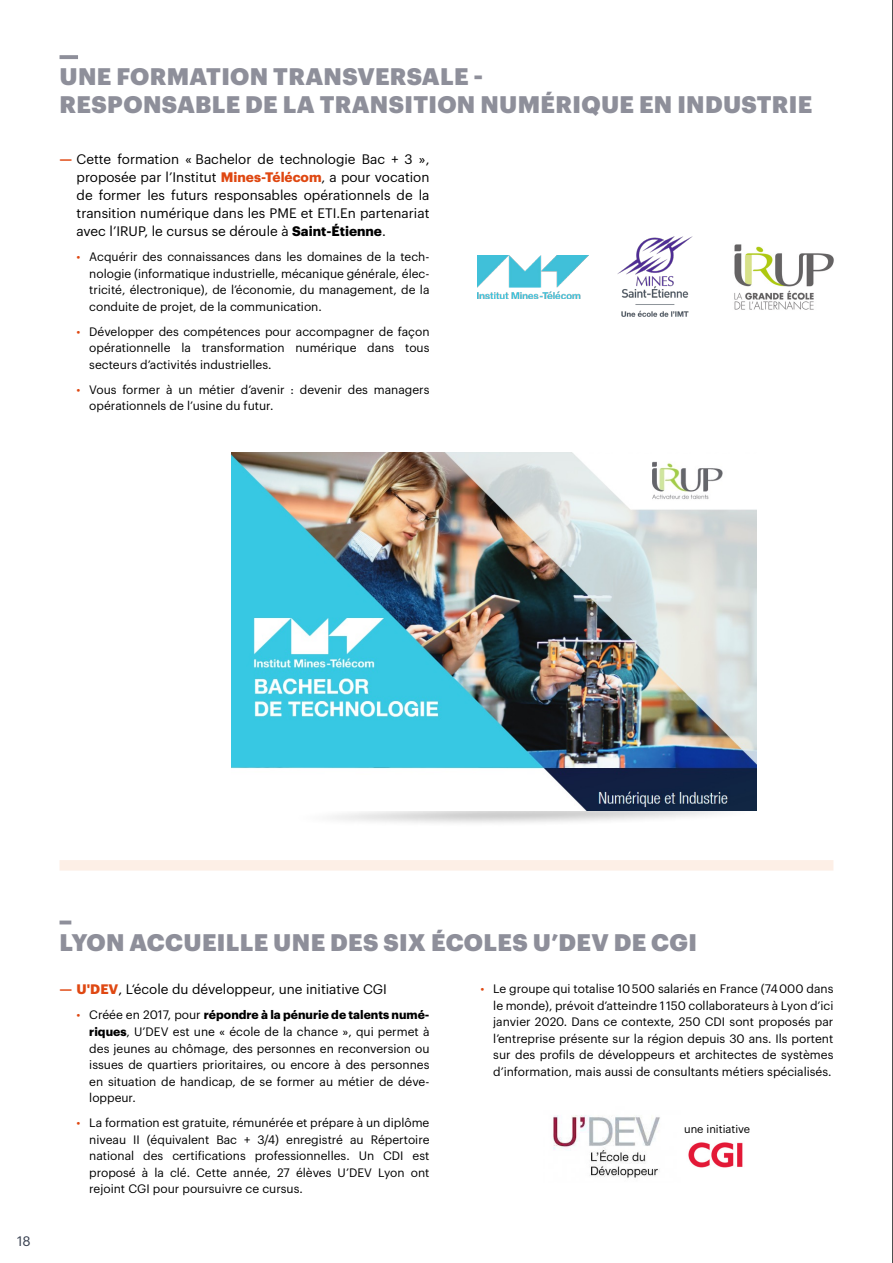
<style>
.page{position:relative;width:893px;height:1263px;background:#fff}
.page>*{position:absolute;margin:0;border:0;box-sizing:border-box;transform-origin:0 0}
.t1{font:900 23.55px/27.5px "Graphik";letter-spacing:.015em;color:#8e8f9a}
.t2{font:13.5px/18px "Graphik";color:#000;text-align:justify}
.t3{font:13.5px "Graphik";color:#384050}
.t4{font:12px/16.5px "Graphik";color:#000;text-align:justify}
.t5{font:11.1px "Graphik";color:#000}
.s1{font-weight:700;color:#df4812}
.s2{font-weight:700}
.s3{color:#df4812}
</style>
<div class="page">
<svg style="left:60px;top:55px;width:18px;height:4px"></svg>
<svg style="left:60px;top:920px;width:11px;height:4px"></svg>
<img style="left:231px;top:452px;width:526px;height:359px">
<img style="left:478px;top:255px;width:111px;height:43px">
<img style="left:618px;top:237px;width:74px;height:80px">
<img style="left:734px;top:244px;width:100px;height:66px">
<img style="left:553px;top:1115px;width:107px;height:63px">
<div style="left:60px;top:860px;width:773px;height:10px;background:#fdefe6"></div>
<img style="left:688px;top:1142px;width:55px;height:26px">
<hr style="left:892px;top:0;width:1px;height:1263px;background:#000">
<h1 class="t1" style="left:60px;top:61px;width:754px">UNE FORMATION TRANSVERSALE -<br>RESPONSABLE DE LA TRANSITION NUMÉRIQUE EN INDUSTRIE</h1>
<p class="t2" style="left:77px;top:149px;width:354px;text-indent:-17px"><span class="s1">—</span> Cette formation « Bachelor de technologie Bac + 3 », proposée par l’Institut <span class="s1">Mines-Télécom</span>, a pour vocation de former les futurs responsables opérationnels de la transition numérique dans les PME et ETI.En partenariat avec l’IRUP, le cursus se déroule à <span class="s2">Saint-Étienne</span>.</p>
<p class="t4" style="left:89px;top:248px;width:342px;text-indent:-13px"><span class="s3">•</span> Acquérir des connaissances dans les domaines de la tech&shy;nologie (informatique industrielle, mécanique générale, élec&shy;tricité, électronique), de l’économie, du management, de la conduite de projet, de la communication.</p>
<p class="t4" style="left:89px;top:322px;width:342px;text-indent:-13px"><span class="s3">•</span> Développer des compétences pour accompagner de façon opérationnelle la transformation numérique dans tous secteurs d’activités industrielles.</p>
<p class="t4" style="left:89px;top:380px;width:342px;text-indent:-13px"><span class="s3">•</span> Vous former à un métier d’avenir : devenir des managers opérationnels de l’usine du futur.</p>
<p class="t3" style="left:17px;top:1231px;width:15px">18</p>
<h1 class="t1" style="left:60px;top:926px;width:639px">LYON ACCUEILLE UNE DES SIX ÉCOLES U’DEV DE CGI</h1>
<p class="t2" style="left:60px;top:979px;width:329px"><span class="s1">— U'DEV</span>, L‘école du développeur, une initiative CGI</p>
<p class="t4" style="left:89px;top:1006px;width:342px;text-indent:-13px"><span class="s3">•</span> Créée en 2017, pour <span class="s2">répondre à la pénurie de talents numé&shy;riques</span>, U’DEV est une « école de la chance », qui permet à des jeunes au chômage, des personnes en reconversion ou issues de quartiers prioritaires, ou encore à des personnes en situation de handicap, de se former au métier de déve&shy;loppeur.</p>
<p class="t4" style="left:89px;top:1113px;width:342px;text-indent:-13px"><span class="s3">•</span> La formation est gratuite, rémunérée et prépare à un diplôme niveau II (équivalent Bac + 3/4) enregistré au Répertoire national des certifications professionnelles. Un CDI est proposé à la clé. Cette année, 27 élèves U’DEV Lyon ont rejoint CGI pour poursuivre ce cursus.</p>
<p class="t4" style="left:493px;top:979px;width:342px;text-indent:-13px"><span class="s3">•</span> Le groupe qui totalise 10500 salariés en France (74000 dans le monde), prévoit d’atteindre 1150 collaborateurs à Lyon d’ici janvier 2020. Dans ce contexte, 250 CDI sont proposés par l’entreprise présente sur la région depuis 30 ans. Ils portent sur des profils de développeurs et architectes de systèmes d’information, mais aussi de consultants métiers spécialisés.</p>
<p class="t5" style="left:684px;top:1121px;width:68px">une initiative</p>
</div>
